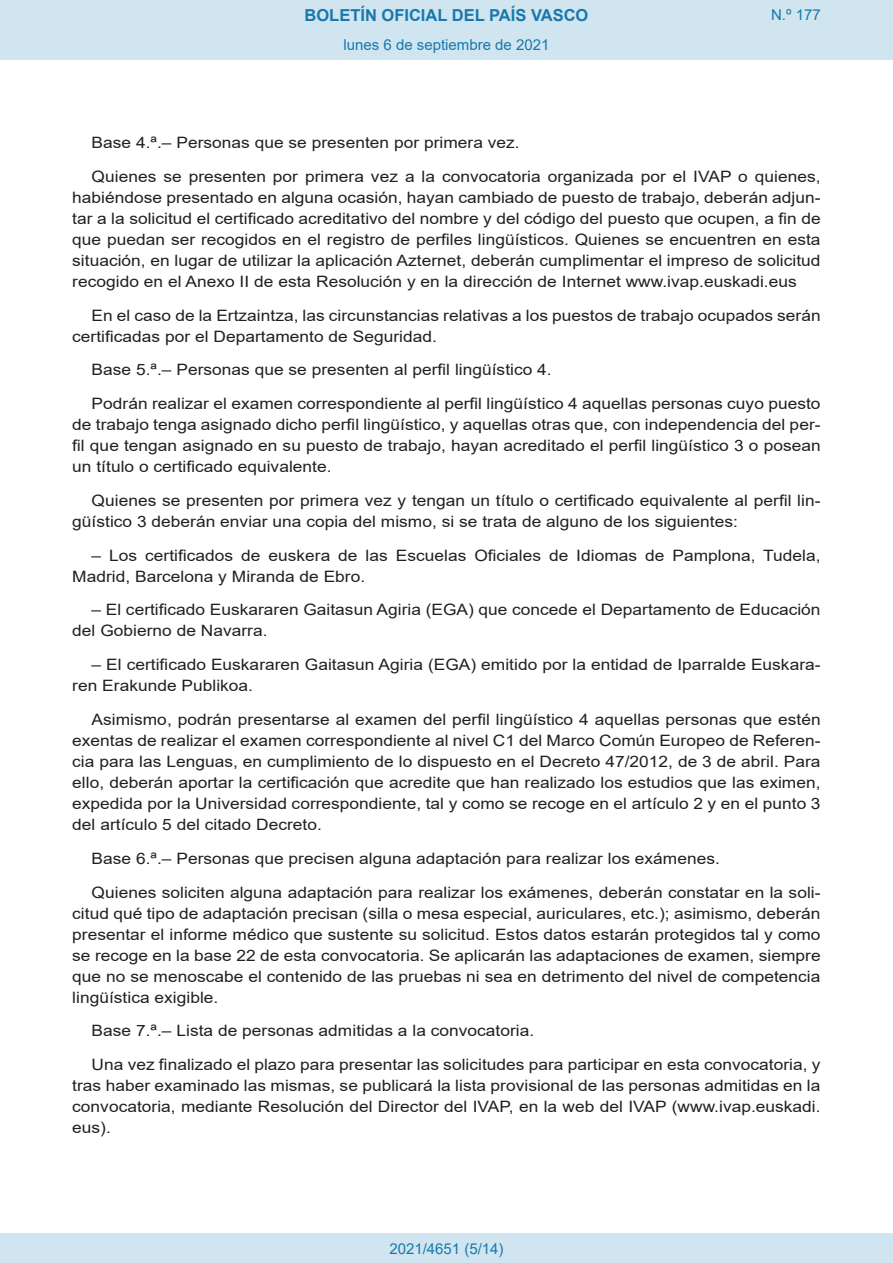
<style>
.page{position:relative;width:893px;height:1263px;background:#fff}
.page>*{position:absolute;margin:0;border:0;box-sizing:border-box;transform-origin:0 0}
.t1{font:700 16.5px "Arial";color:#1879ad}
.BOPVDetalle{font:15.6px/21px "Arial";color:#231f20;text-align:justify;scale:1.11 1}
.Paginacion_Centro{font:15px "Arial";color:#1879ad}
</style>
<div class="page">
<div style="left:0;top:0;width:893px;height:60px;background:#d0e5f0"></div>
<div style="left:0;top:1233px;width:893px;height:30px;background:#d0e5f0"></div>
<p class="t1" style="left:305px;top:3px;width:285px">BOLETÍN OFICIAL DEL PAÍS VASCO</p>
<p class="Paginacion_Centro" style="left:343px;top:35px;width:207px">lunes 6 de septiembre de 2021</p>
<p class="Paginacion_Centro" style="left:771px;top:5px;width:51px">N.º 177</p>
<p class="BOPVDetalle" style="left:92px;top:132px;width:387px">Base 4.ª.– Personas que se presenten por primera vez.</p>
<p class="BOPVDetalle" style="left:72px;top:166px;width:676px;text-indent:19px">Quienes se presenten por primera vez a la convocatoria organizada por el IVAP o quienes, habiéndose presentado en alguna ocasión, hayan cambiado de puesto de trabajo, deberán adjun&shy;tar a la solicitud el certificado acreditativo del nombre y del código del puesto que ocupen, a fin de que puedan ser recogidos en el registro de perfiles lingüísticos. Quienes se encuentren en esta situación, en lugar de utilizar la aplicación Azternet, deberán cumplimentar el impreso de solicitud recogido en el Anexo II de esta Resolución y en la dirección de Internet www.ivap.euskadi.eus</p>
<p class="BOPVDetalle" style="left:72px;top:305px;width:676px;text-indent:19px">En el caso de la Ertzaintza, las circunstancias relativas a los puestos de trabajo ocupados serán certificadas por el Departamento de Seguridad.</p>
<p class="BOPVDetalle" style="left:92px;top:359px;width:416px">Base 5.ª.– Personas que se presenten al perfil lingüístico 4.</p>
<p class="BOPVDetalle" style="left:72px;top:393px;width:676px;text-indent:19px">Podrán realizar el examen correspondiente al perfil lingüístico 4 aquellas personas cuyo puesto de trabajo tenga asignado dicho perfil lingüístico, y aquellas otras que, con independencia del per&shy;fil que tengan asignado en su puesto de trabajo, hayan acreditado el perfil lingüístico 3 o posean un título o certificado equivalente.</p>
<p class="BOPVDetalle" style="left:72px;top:490px;width:676px;text-indent:19px">Quienes se presenten por primera vez y tengan un título o certificado equivalente al perfil lin&shy;güístico 3 deberán enviar una copia del mismo, si se trata de alguno de los siguientes:</p>
<p class="BOPVDetalle" style="left:72px;top:545px;width:676px;text-indent:19px">– Los certificados de euskera de las Escuelas Oficiales de Idiomas de Pamplona, Tudela,<br>Madrid, Barcelona y Miranda de Ebro.</p>
<p class="BOPVDetalle" style="left:72px;top:599px;width:676px;text-indent:19px">– El certificado Euskararen Gaitasun Agiria (EGA) que concede el Departamento de Educación del Gobierno de Navarra.</p>
<p class="BOPVDetalle" style="left:72px;top:654px;width:676px;text-indent:19px">– El certificado Euskararen Gaitasun Agiria (EGA) emitido por la entidad de Iparralde Euskara&shy;ren Erakunde Publikoa.</p>
<p class="BOPVDetalle" style="left:72px;top:709px;width:676px;text-indent:19px">Asimismo, podrán presentarse al examen del perfil lingüístico 4 aquellas personas que estén exentas de realizar el examen correspondiente al nivel C1 del Marco Común Europeo de Referen&shy;cia para las Lenguas, en cumplimiento de lo dispuesto en el Decreto 47/2012, de 3 de abril. Para ello, deberán aportar la certificación que acredite que han realizado los estudios que las eximen, expedida por la Universidad correspondiente, tal y como se recoge en el artículo 2 y en el punto 3 del artículo 5 del citado Decreto.</p>
<p class="BOPVDetalle" style="left:92px;top:848px;width:568px">Base 6.ª.– Personas que precisen alguna adaptación para realizar los exámenes.</p>
<p class="BOPVDetalle" style="left:72px;top:881px;width:676px;text-indent:19px">Quienes soliciten alguna adaptación para realizar los exámenes, deberán constatar en la soli&shy;citud qué tipo de adaptación precisan (silla o mesa especial, auriculares, etc.); asimismo, deberán presentar el informe médico que sustente su solicitud. Estos datos estarán protegidos tal y como se recoge en la base 22 de esta convocatoria. Se aplicarán las adaptaciones de examen, siempre que no se menoscabe el contenido de las pruebas ni sea en detrimento del nivel de competencia lingüística exigible.</p>
<p class="BOPVDetalle" style="left:92px;top:1020px;width:400px">Base 7.ª.– Lista de personas admitidas a la convocatoria.</p>
<p class="BOPVDetalle" style="left:72px;top:1054px;width:676px;text-indent:19px">Una vez finalizado el plazo para presentar las solicitudes para participar en esta convocatoria, y tras haber examinado las mismas, se publicará la lista provisional de las personas admitidas en la convocatoria, mediante Resolución del Director del IVAP, en la web del IVAP (www.ivap.euskadi. eus).</p>
<p class="Paginacion_Centro" style="left:389px;top:1238px;width:116px">2021/4651 (5/14)</p>
</div>
